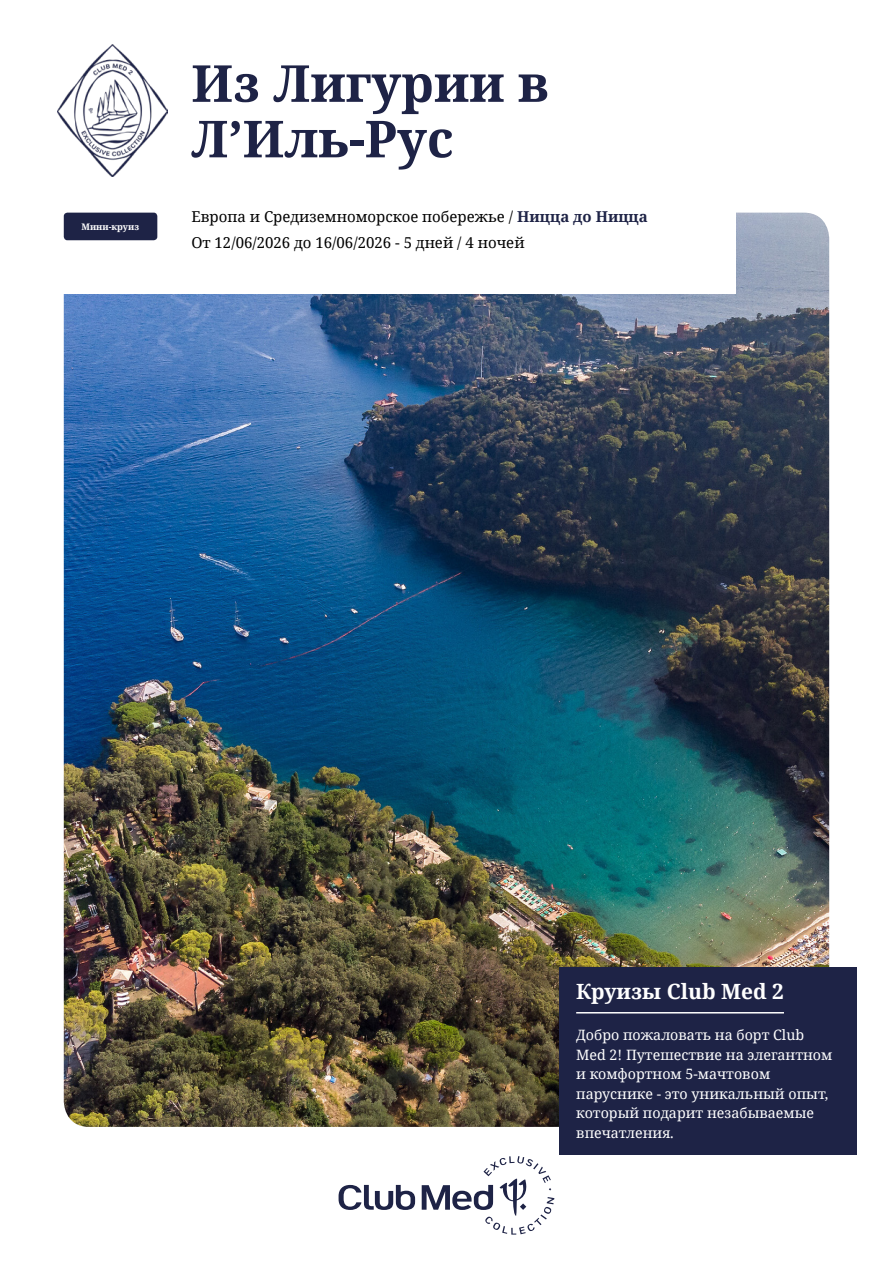
<style>
.page{position:relative;width:893px;height:1263px;background:#fff}
.page>*{position:absolute;margin:0;border:0;box-sizing:border-box;transform-origin:0 0}
.t1{font:700 51px/55.5px "Noto Serif";color:#1e2346}
.t2{font:700 21px "Noto Serif";color:#fff}
.t3{font:15px/25.2px "Noto Serif";color:#000}
.t4{font:14.25px/19.5px "Noto Serif";color:#fff}
.t5{font:700 9px "Noto Serif";color:#fff}
.s1{font-weight:700;color:#1e2346}
</style>
<div class="page">
<img style="left:64px;top:213px;width:765px;height:914px">
<div style="left:559px;top:967px;width:298px;height:187px;background:#1e2346"></div>
<hr style="left:576px;top:1012px;width:208px;height:1px;background:#fff">
<div style="left:0;top:212px;width:736px;height:81px;background:#fff"></div>
<img style="left:57px;top:45px;width:111px;height:131px">
<div style="left:64px;top:213px;width:93px;height:27px;background:#1e2346;border-radius:4px"></div>
<svg style="left:339px;top:1156px;width:215px;height:78px"></svg>
<p class="t5" style="left:81px;top:220px;width:59px">Мини-круиз</p>
<h1 class="t1" style="left:191px;top:54px;width:360px">Из Лигурии в<br>Л’Иль-Рус</h1>
<p class="t3" style="left:191px;top:204px;width:458px">Европа и Средиземноморское побережье / <span class="s1">Ницца до Ницца<br></span>От 12/06/2026 до 16/06/2026 - 5 дней / 4 ночей</p>
<h2 class="t2" style="left:576px;top:977px;width:209px">Круизы Club Med 2</h2>
<p class="t4" style="left:576px;top:1024px;width:258px">Добро пожаловать на борт Club<br>Med 2! Путешествие на элегантном и комфортном 5-мачтовом паруснике - это уникальный опыт, который подарит незабываемые впечатления.</p>
</div>
